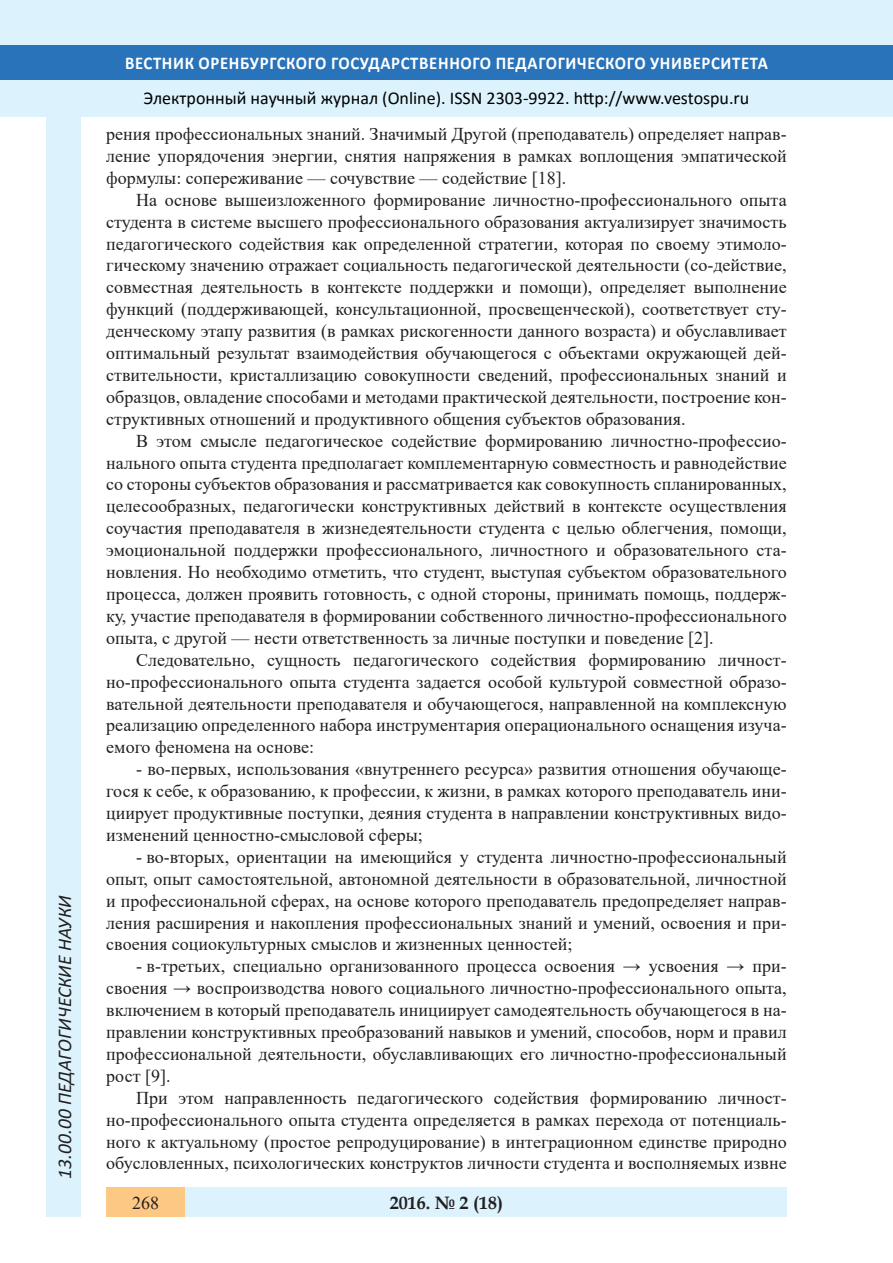
<style>
.page{position:relative;width:893px;height:1263px;background:#fff}
.page>*{position:absolute;margin:0;border:0;box-sizing:border-box;transform-origin:0 0}
.t1{font:italic 19.5px "Calibri";color:#231f20}
.Стиль2{font:18px/21.9px "Times New Roman";color:#231f20;text-align:justify}
.t2{font:18px "Calibri";color:#000}
.t3{font:700 18px "Calibri";letter-spacing:.04em;color:#fff;scale:.93 1}
.t4{font:700 18px "Book Antiqua";color:#231f20}
</style>
<div class="page">
<div style="left:0;top:0;width:893px;height:116px;background:#dcf2fc"></div>
<div style="left:0;top:45px;width:893px;height:34px;background:#2873ba"></div>
<div style="left:106px;top:1188px;width:681px;height:29px;background:#dcf2fc"></div>
<div style="left:106px;top:1188px;width:79px;height:29px;background:#fdc784"></div>
<div style="left:47px;top:116px;width:34px;height:1101px;background:#dcf2fc"></div>
<p class="t1" style="left:51px;top:1179px;width:285px;rotate:-90deg">13.00.00 ПЕДАГОГИЧЕСКИЕ НАУКИ</p>
<p class="t1" style="left:51px;top:1105px;width:206px;rotate:-90deg">БИОЛОГИЧЕСКИЕ НАУКИ</p>
<p class="t1" style="left:51px;top:1179px;width:11px;rotate:-90deg">0</p>
<p class="t3" style="left:125px;top:50px;width:693px">ВЕСТНИК ОРЕНБУРГСКОГО ГОСУДАРСТВЕННОГО ПЕДАГОГИЧЕСКОГО УНИВЕРСИТЕТА</p>
<p class="t2" style="left:144px;top:85px;width:607px">Электронный научный журнал (Online). ISSN 2303-9922. http://www.vestospu.ru</p>
<p class="t2" style="left:583px;top:85px;width:13px">t</p>
<p class="Стиль2" style="left:106px;top:122px;width:682px">рения профессиональных знаний. Значимый Другой (преподаватель) определяет направ&shy;ление упорядочения энергии, снятия напряжения в рамках воплощения эмпатической формулы: сопереживание — сочувствие — содействие [18].</p>
<p class="Стиль2" style="left:106px;top:188px;width:682px;text-indent:30px">На основе вышеизложенного формирование личностно-профессионального опыта студента в системе высшего профессионального образования актуализирует значимость педагогического содействия как определенной стратегии, которая по своему этимоло&shy;гическому значению отражает социальность педагогической деятельности (со-действие, совместная деятельность в контексте поддержки и помощи), определяет выполнение функций (поддерживающей, консультационной, просвещенческой), соответствует сту&shy;денческому этапу развития (в рамках рискогенности данного возраста) и обуславливает оптимальный результат взаимодействия обучающегося с объектами окружающей дей&shy;ствительности, кристаллизацию совокупности сведений, профессиональных знаний и образцов, овладение способами и методами практической деятельности, построение кон&shy;структивных отношений и продуктивного общения субъектов образования.</p>
<p class="Стиль2" style="left:106px;top:429px;width:682px;text-indent:30px">В этом смысле педагогическое содействие формированию личностно-профессио&shy;нального опыта студента предполагает комплементарную совместность и равнодействие со стороны субъектов образования и рассматривается как совокупность спланированных, целесообразных, педагогически конструктивных действий в контексте осуществления соучастия преподавателя в жизнедеятельности студента с целью облегчения, помощи, эмоциональной поддержки профессионального, личностного и образовательного ста&shy;новления. Но необходимо отметить, что студент, выступая субъектом образовательного процесса, должен проявить готовность, с одной стороны, принимать помощь, поддерж&shy;ку, участие преподавателя в формировании собственного личностно-профессионального опыта, с другой — нести ответственность за личные поступки и поведение [2].</p>
<p class="Стиль2" style="left:106px;top:648px;width:682px;text-indent:30px">Следовательно, сущность педагогического содействия формированию личност&shy;но-профессионального опыта студента задается особой культурой совместной образо&shy;вательной деятельности преподавателя и обучающегося, направленной на комплексную реализацию определенного набора инструментария операционального оснащения изуча&shy;емого феномена на основе:</p>
<p class="Стиль2" style="left:106px;top:758px;width:682px;text-indent:30px">- во-первых, использования «внутреннего ресурса» развития отношения обучающе&shy;гося к себе, к образованию, к профессии, к жизни, в рамках которого преподаватель ини&shy;циирует продуктивные поступки, деяния студента в направлении конструктивных видо&shy;изменений ценностно-смысловой сферы;</p>
<p class="Стиль2" style="left:106px;top:845px;width:682px;text-indent:30px">- во-вторых, ориентации на имеющийся у студента личностно-профессиональный опыт, опыт самостоятельной, автономной деятельности в образовательной, личностной и профессиональной сферах, на основе которого преподаватель предопределяет направ&shy;ления расширения и накопления профессиональных знаний и умений, освоения и при&shy;своения социокультурных смыслов и жизненных ценностей;</p>
<p class="Стиль2" style="left:106px;top:955px;width:682px;text-indent:30px">- в-третьих, специально организованного процесса освоения → усвоения → при&shy;своения → воспроизводства нового социального личностно-профессионального опыта, включением в который преподаватель инициирует самодеятельность обучающегося в на&shy;правлении конструктивных преобразований навыков и умений, способов, норм и правил профессиональной деятельности, обуславливающих его личностно-профессиональный рост [9].</p>
<p class="Стиль2" style="left:106px;top:1086px;width:682px;text-indent:30px">При этом направленность педагогического содействия формированию личност&shy;но-профессионального опыта студента определяется в рамках перехода от потенциаль&shy;ного к актуальному (простое репродуцирование) в интеграционном единстве природно обусловленных, психологических конструктов личности студента и восполняемых извне</p>
<p class="Стиль2" style="left:132px;top:1191px;width:28px">268</p>
<p class="t4" style="left:390px;top:1190px;width:115px">2016. № 2 (18)</p>
</div>
